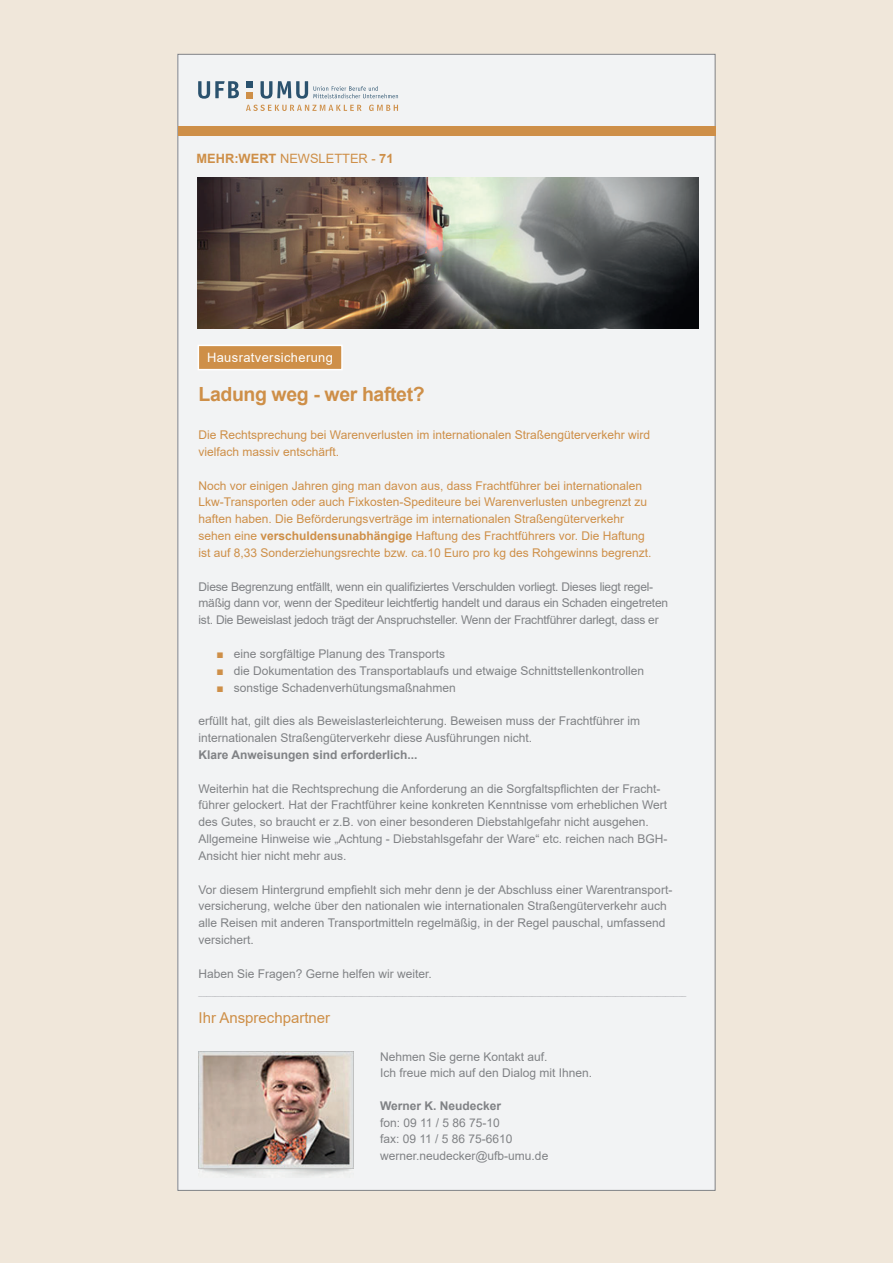
<style>
.page{position:relative;width:893px;height:1263px;background:#f0e7da}
.page>*{position:absolute;margin:0;border:0;box-sizing:border-box;transform-origin:0 0}
.t1{font:700 19.5px "Arial";letter-spacing:-.02em;color:#ce8f48}
.t2{font:15px "Arial";color:#ce8f48}
.t3{font:700 12.9px "Arial";color:#ce8f48}
.t4{font:12.9px "Arial";letter-spacing:.03em;color:#fff}
.t5{font:12px/16.8px "Arial";color:#808285}
.t6{font:12px/16.8px "Arial";color:#ce8f48}
.t7{font:12px/16.8px "Arial";letter-spacing:-.02em;color:#808285}
.t8{font:700 12px "Arial";color:#808285}
.s1{font-weight:400}
.s2{font-weight:700}
.s3{color:#ce8f48}
</style>
<div class="page">
<div style="left:178px;top:54px;width:537px;height:1136px;background:#f2f3f4"></div>
<div style="left:246px;top:81px;width:6px;height:7px;background:#2b526e"></div>
<svg style="left:198px;top:81px;width:41px;height:18px"></svg>
<svg style="left:246px;top:105px;width:116px;height:6px"></svg>
<svg style="left:369px;top:105px;width:29px;height:6px"></svg>
<svg style="left:246px;top:92px;width:6px;height:6px"></svg>
<svg style="left:260px;top:81px;width:138px;height:18px"></svg>
<div style="left:178px;top:126px;width:537px;height:9px;background:#ce8f48"></div>
<img style="left:197px;top:177px;width:502px;height:151px">
<div style="left:198px;top:345px;width:144px;height:25px;background:#ce8f48"></div>
<div style="left:198px;top:345px;width:145px;height:25px;border:2px solid #fff"></div>
<img style="left:199px;top:1051px;width:154px;height:126px">
<p class="t3" style="left:196px;top:150px;width:199px">MEHR:WERT <span class="s1">NEWSLETTER -</span> 71</p>
<p class="t4" style="left:207px;top:349px;width:127px">Hausratversicherung</p>
<h1 class="t1" style="left:199px;top:381px;width:228px">Ladung weg - wer haftet?</h1>
<p class="t6" style="left:199px;top:426px;width:453px">Die Rechtsprechung bei Warenverlusten im internationalen Straßengüterverkehr wird vielfach massiv entschärft.</p>
<p class="t6" style="left:199px;top:477px;width:454px">Noch vor einigen Jahren ging man davon aus, dass Frachtführer bei internationalen Lkw-Transporten oder auch Fixkosten-Spediteure bei Warenverlusten unbegrenzt zu haften haben. Die Beförderungsverträge im internationalen Straßengüterverkehr sehen eine <span class="s2">verschuldensunabhängige</span> Haftung des Frachtführers vor. Die Haftung ist auf 8,33 Sonderziehungsrechte bzw. ca.10 Euro pro kg des Rohgewinns begrenzt.</p>
<p class="t7" style="left:199px;top:578px;width:471px">Diese Begrenzung entfällt, wenn ein qualifiziertes Verschulden vorliegt. Dieses liegt regel&shy;mäßig dann vor, wenn der Spediteur leichtfertig handelt und daraus ein Schaden eingetreten ist. Die Beweislast jedoch trägt der Anspruchsteller. Wenn der Frachtführer darlegt, dass er</p>
<p class="t5" style="left:217px;top:645px;width:230px"><span class="s3">■</span> eine sorgfältige Planung des Transports</p>
<p class="t5" style="left:217px;top:662px;width:429px"><span class="s3">■</span> die Dokumentation des Transportablaufs und etwaige Schnittstellenkontrollen</p>
<p class="t5" style="left:217px;top:679px;width:241px"><span class="s3">■</span> sonstige Schadenverhütungsmaßnahmen</p>
<p class="t5" style="left:198px;top:712px;width:443px">erfüllt hat, gilt dies als Beweislasterleichterung. Beweisen muss der Frachtführer im internationalen Straßengüterverkehr diese Ausführungen nicht.</p>
<p class="t8" style="left:198px;top:746px;width:220px">Klare Anweisungen sind erforderlich...</p>
<p class="t5" style="left:198px;top:780px;width:471px">Weiterhin hat die Rechtsprechung die Anforderung an die Sorgfaltspflichten der Fracht&shy;führer gelockert. Hat der Frachtführer keine konkreten Kenntnisse vom erheblichen Wert des Gutes, so braucht er z.B. von einer besonderen Diebstahlgefahr nicht ausgehen.<br>Allgemeine Hinweise wie „Achtung - Diebstahlsgefahr der Ware“ etc. reichen nach BGH-Ansicht hier nicht mehr aus.</p>
<p class="t5" style="left:198px;top:881px;width:475px">Vor diesem Hintergrund empfiehlt sich mehr denn je der Abschluss einer Warentransport&shy;versicherung, welche über den nationalen wie internationalen Straßengüterverkehr auch alle Reisen mit anderen Transportmitteln regelmäßig, in der Regel pauschal, umfassend versichert.</p>
<p class="t5" style="left:198px;top:965px;width:235px">Haben Sie Fragen? Gerne helfen wir weiter.</p>
<p class="t2" style="left:199px;top:1007px;width:133px">Ihr Ansprechpartner</p>
<p class="t5" style="left:380px;top:1048px;width:214px">Nehmen Sie gerne Kontakt auf.<br>Ich freue mich auf den Dialog mit Ihnen.</p>
<p class="t8" style="left:380px;top:1097px;width:123px">Werner K. Neudecker</p>
<p class="t5" style="left:380px;top:1114px;width:170px">fon: 09 11 / 5 86 75-10<br>fax: 09 11 / 5 86 75-6610 werner.neudecker@ufb-umu.de</p>
</div>
